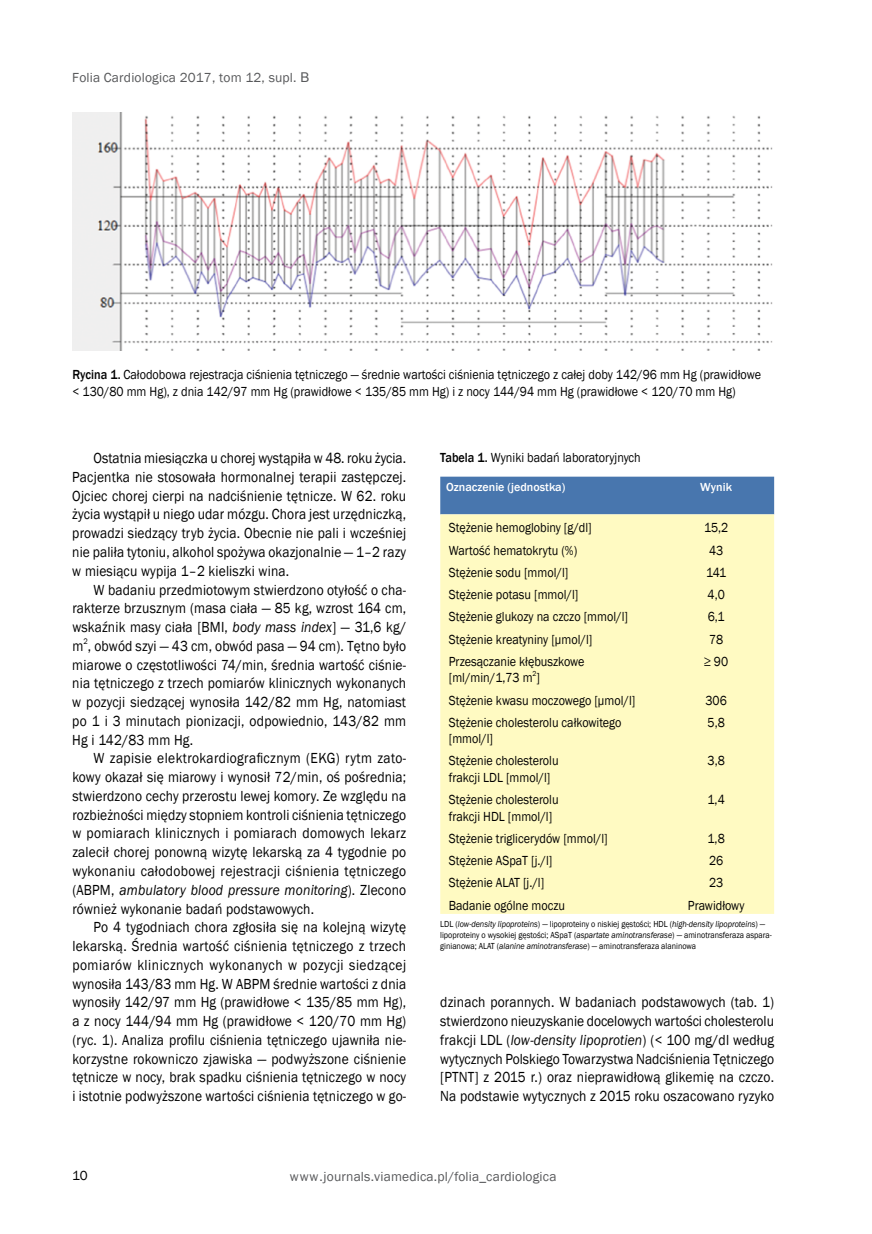
<style>
.page{position:relative;width:872px;height:1234px;background:#fff}
.page>*{position:absolute;margin:0;border:0;box-sizing:border-box;transform-origin:0 0}
.t1{font:15px/18.8px "Franklin Gothic";letter-spacing:.01em;color:#000;text-align:justify;scale:.9 1}
.t2{font:13.5px/16.5px "Franklin Gothic";color:#000;scale:.9 1}
.t3{font:13.5px "Franklin Gothic";letter-spacing:.015em;color:#58595b}
.t4{font:13.5px "Franklin Gothic";color:#000}
.t5{font:500 12px "Franklin Gothic";color:#fff}
.t6{font:9px/10.9px "Franklin Gothic";color:#000;scale:.9 1}
.t7{font:8.25px "Franklin Gothic";color:#000;scale:.9 1}
.s1{font-family:"Arial"}
.s2{font-weight:500}
.s3{font-style:italic}
</style>
<div class="page">
<img style="left:72px;top:113px;width:701px;height:238px">
<div style="left:440px;top:476px;width:334px;height:38px;background:#4876ae"></div>
<div style="left:440px;top:514px;width:334px;height:399px;background:#fffac2"></div>
<p class="t3" style="left:72px;top:69px;width:238px">Folia Cardiologica 2017, tom 12, supl. <span class="s1">B</span></p>
<p class="t2" style="left:72px;top:366px;width:767px;line-height:17.5px"><span class="s2">Rycina 1.</span> Całodobowa rejestracja ciśnienia tętniczego — średnie wartości ciśnienia tętniczego z całej doby 142/96 mm Hg (prawidłowe &lt; 130/80 mm Hg), z dnia 142/97 mm Hg (prawidłowe &lt; 135/85 mm Hg) i z nocy 144/94 mm Hg (prawidłowe &lt; 120/70 mm Hg)</p>
<p class="t1" style="left:72px;top:449px;width:372px;text-indent:21px">Ostatnia miesiączka u chorej wystąpiła w 48. roku życia.<br>Pacjentka nie stosowała hormonalnej terapii zastępczej.<br>Ojciec chorej cierpi na nadciśnienie tętnicze. W 62. roku życia wystąpił u niego udar mózgu. Chora jest urzędniczką, prowadzi siedzący tryb życia. Obecnie nie pali i wcześniej nie paliła tytoniu, alkohol spożywa okazjonalnie — 1–2 razy w miesiącu wypija 1–2 kieliszki wina.</p>
<p class="t1" style="left:72px;top:580px;width:372px;text-indent:21px">W badaniu przedmiotowym stwierdzono otyłość o cha&shy;rakterze brzusznym (masa ciała — 85 kg, wzrost 164 cm, wskaźnik masy ciała [BMI, <span class="s3">body mass index</span>] — 31,6 kg/ m , obwód szyi — 43 cm, obwód pasa — 94 cm). Tętno było</p>
<p class="t7" style="left:83px;top:636px;width:6px">2</p>
<p class="t1" style="left:72px;top:655px;width:372px">miarowe o częstotliwości 74/min, średnia wartość ciśnie&shy;nia tętniczego z trzech pomiarów klinicznych wykonanych w pozycji siedzącej wynosiła 142/82 mm Hg, natomiast po 1 i 3 minutach pionizacji, odpowiednio, 143/82 mm Hg i 142/83 mm Hg.</p>
<p class="t1" style="left:72px;top:749px;width:372px;text-indent:21px">W zapisie elektrokardiograficznym (EKG) rytm zato&shy;kowy okazał się miarowy i wynosił 72/min, oś pośrednia; stwierdzono cechy przerostu lewej komory. Ze względu na rozbieżności między stopniem kontroli ciśnienia tętniczego w pomiarach klinicznych i pomiarach domowych lekarz zalecił chorej ponowną wizytę lekarską za 4 tygodnie po wykonaniu całodobowej rejestracji ciśnienia tętniczego (ABPM, <span class="s3">ambulatory blood pressure monitoring</span>). Zlecono również wykonanie badań podstawowych.</p>
<p class="t1" style="left:72px;top:918px;width:372px;text-indent:21px">Po 4 tygodniach chora zgłosiła się na kolejną wizytę lekarską. Średnia wartość ciśnienia tętniczego z trzech pomiarów klinicznych wykonanych w pozycji siedzącej wynosiła 143/83 mm Hg. W ABPM średnie wartości z dnia wynosiły 142/97 mm Hg (prawidłowe &lt; 135/85 mm Hg), a z nocy 144/94 mm Hg (prawidłowe &lt; 120/70 mm Hg) (ryc. 1). Analiza profilu ciśnienia tętniczego ujawniła nie&shy;korzystne rokowniczo zjawiska — podwyższone ciśnienie tętnicze w nocy, brak spadku ciśnienia tętniczego w nocy i istotnie podwyższone wartości ciśnienia tętniczego w go-</p>
<p class="t2" style="left:440px;top:449px;width:224px"><span class="s2">Tabela 1.</span> Wyniki badań laboratoryjnych</p>
<p class="t5" style="left:446px;top:479px;width:121px">Oznaczenie (jednostka)</p>
<p class="t5" style="left:700px;top:479px;width:33px">Wynik</p>
<p class="t2" style="left:449px;top:520px;width:160px">Stężenie hemoglobiny [g/dl]</p>
<p class="t2" style="left:704px;top:520px;width:28px">15,2</p>
<p class="t2" style="left:449px;top:542px;width:144px">Wartość hematokrytu (%)</p>
<p class="t2" style="left:709px;top:542px;width:17px">43</p>
<p class="t2" style="left:449px;top:564px;width:134px">Stężenie sodu [mmol/l]</p>
<p class="t2" style="left:706px;top:564px;width:24px">141</p>
<p class="t2" style="left:449px;top:586px;width:146px">Stężenie potasu [mmol/l]</p>
<p class="t2" style="left:707px;top:586px;width:21px">4,0</p>
<p class="t2" style="left:449px;top:608px;width:201px">Stężenie glukozy na czczo [mmol/l]</p>
<p class="t2" style="left:708px;top:608px;width:20px">6,1</p>
<p class="t2" style="left:449px;top:631px;width:161px">Stężenie kreatyniny [μmol/l]</p>
<p class="t2" style="left:709px;top:631px;width:17px">78</p>
<p class="t2" style="left:449px;top:653px;width:152px">Przesączanie kłębuszkowe [ml/min/1,73 m<sup>2</sup>]</p>
<p class="t2" style="left:704px;top:653px;width:28px">≥ 90</p>
<p class="t2" style="left:449px;top:692px;width:209px">Stężenie kwasu moczowego [μmol/l]</p>
<p class="t2" style="left:705px;top:692px;width:25px">306</p>
<p class="t2" style="left:449px;top:714px;width:193px">Stężenie cholesterolu całkowitego [mmol/l]</p>
<p class="t2" style="left:707px;top:714px;width:21px">5,8</p>
<p class="t2" style="left:449px;top:752px;width:123px">Stężenie cholesterolu frakcji LDL [mmol/l]</p>
<p class="t2" style="left:707px;top:752px;width:21px">3,8</p>
<p class="t2" style="left:449px;top:791px;width:123px">Stężenie cholesterolu frakcji HDL [mmol/l]</p>
<p class="t2" style="left:707px;top:791px;width:21px">1,4</p>
<p class="t2" style="left:449px;top:830px;width:178px">Stężenie triglicerydów [mmol/l]</p>
<p class="t2" style="left:707px;top:830px;width:21px">1,8</p>
<p class="t2" style="left:449px;top:852px;width:117px">Stężenie ASpaT [j./l]</p>
<p class="t2" style="left:709px;top:852px;width:17px">26</p>
<p class="t2" style="left:449px;top:874px;width:108px">Stężenie ALAT [j./l]</p>
<p class="t2" style="left:709px;top:874px;width:17px">23</p>
<p class="t2" style="left:449px;top:897px;width:131px">Badanie ogólne moczu</p>
<p class="t2" style="left:688px;top:897px;width:64px">Prawidłowy</p>
<p class="t6" style="left:440px;top:918px;width:370px">LDL (<span class="s3">low-density lipoproteins</span>) — lipoproteiny o niskiej gęstości; HDL (<span class="s3">high-density lipoproteins</span>) — lipoproteiny o wysokiej gęstości; ASpaT (<span class="s3">aspartate aminotransferase</span>) — aminotransferaza aspara&shy;ginianowa; ALAT (<span class="s3">alanine aminotransferase</span>) — aminotransferaza alaninowa</p>
<p class="t1" style="left:440px;top:993px;width:372px">dzinach porannych. W badaniach podstawowych (tab. 1) stwierdzono nieuzyskanie docelowych wartości cholesterolu frakcji LDL (<span class="s3">low-density lipoprotien</span>) (&lt; 100 mg/dl według wytycznych Polskiego Towarzystwa Nadciśnienia Tętniczego [PTNT] z 2015 r.) oraz nieprawidłową glikemię na czczo.<br>Na podstawie wytycznych z 2015 roku oszacowano ryzyko</p>
<p class="t4" style="left:72px;top:1166px;width:17px">10</p>
<p class="t3" style="left:290px;top:1168px;width:268px">www.journals.viamedica.pl/folia_cardiologica</p>
</div>
